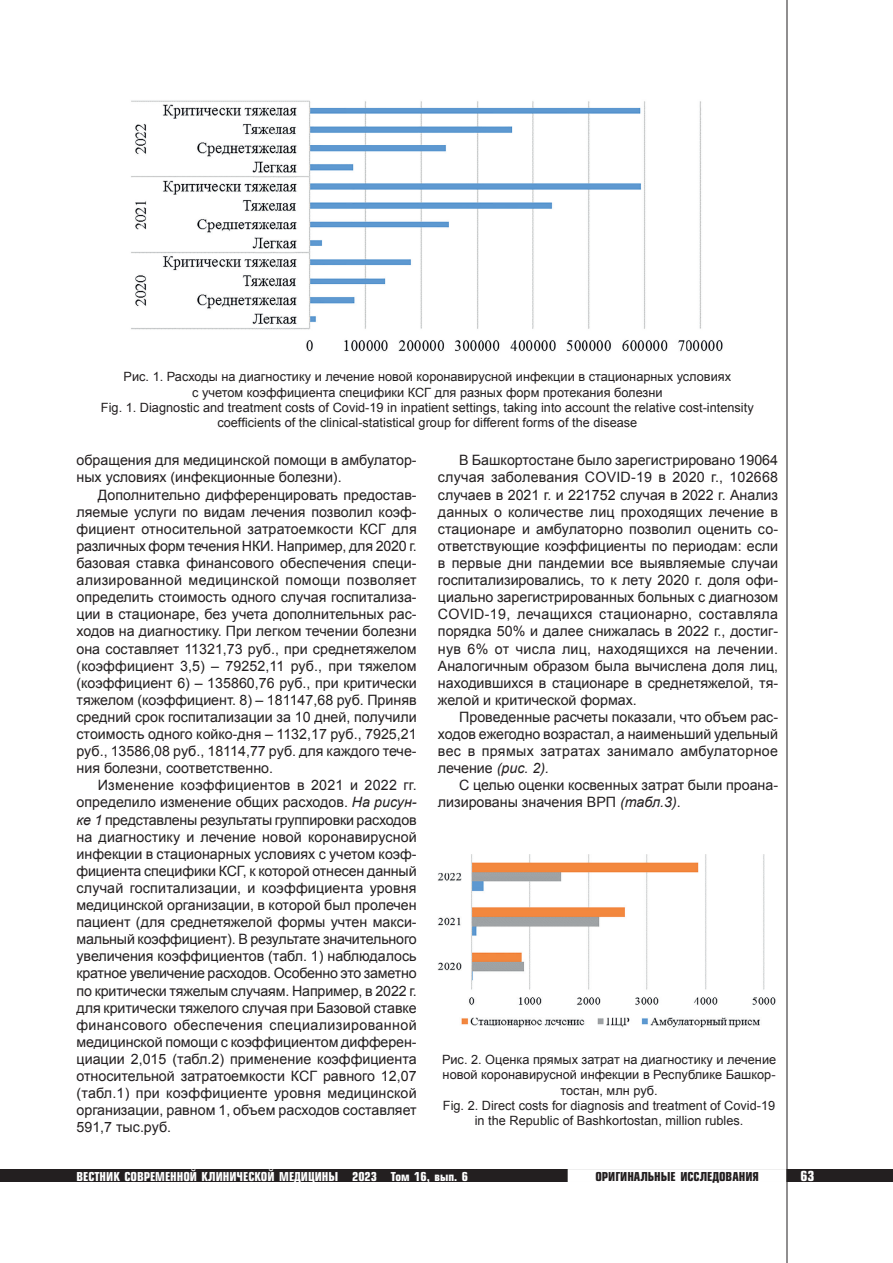
<style>
.page{position:relative;width:893px;height:1263px;background:#fff}
.page>*{position:absolute;margin:0;border:0;box-sizing:border-box;transform-origin:0 0}
.t1{font:14.25px/17.1px "Arial";color:#231f20;text-align:justify}
.t2{font:700 13.5px "Europe Cond";color:#fff}
.t3{font:12.75px/15.3px "Arial";color:#231f20;text-align:center}
.t4{font:700 12px "Europe Cond";color:#fff}
.t5{font:700 12px "Europe Cond";color:#231f20}
.s1{font-style:italic}
</style>
<div class="page">
<div style="left:0;top:1169px;width:893px;height:13px;background:#231f20"></div>
<div style="left:568px;top:1169px;width:218px;height:13px;background:#fff;border:2px solid #fff"></div>
<hr style="left:787px;top:0;width:1px;height:1263px;background:#231f20">
<img style="left:131px;top:100px;width:592px;height:252px">
<img style="left:438px;top:855px;width:338px;height:173px">
<p class="t3" style="left:101px;top:369px;width:654px">Рис. 1. Расходы на диагностику и лечение новой коронавирусной инфекции в стационарных условиях<br>с учетом коэффициента специфики КСГ для разных форм протекания болезни<br>Fig. 1. Diagnostic and treatment costs of Covid-19 in inpatient settings, taking into account the relative cost-intensity coefficients of the clinical-statistical group for different forms of the disease</p>
<p class="t1" style="left:77px;top:452px;width:342px">обращения для медицинской помощи в амбулатор&shy;ных условиях (инфекционные болезни).</p>
<p class="t1" style="left:77px;top:486px;width:342px;text-indent:21px">Дополнительно дифференцировать предостав&shy;ляемые услуги по видам лечения позволил коэф&shy;фициент относительной затратоемкости КСГ для различных форм течения НКИ. Например, для 2020 г. базовая ставка финансового обеспечения специ&shy;ализированной медицинской помощи позволяет определить стоимость одного случая госпитализа&shy;ции в стационаре, без учета дополнительных рас&shy;ходов на диагностику. При легком течении болезни она составляет 11321,73 руб., при среднетяжелом (коэффициент 3,5) – 79252,11 руб., при тяжелом (коэффициент 6) – 135860,76 руб., при критически тяжелом (коэффициент. 8) – 181147,68 руб. Приняв средний срок госпитализации за 10 дней, получили стоимость одного койко-дня – 1132,17 руб., 7925,21 руб., 13586,08 руб., 18114,77 руб. для каждого тече&shy;ния болезни, соответственно.</p>
<p class="t1" style="left:77px;top:777px;width:342px;text-indent:21px">Изменение коэффициентов в 2021 и 2022 гг. определило изменение общих расходов. <span class="s1">На рисун&shy;ке 1</span> представлены результаты группировки расходов на диагностику и лечение новой коронавирусной инфекции в стационарных условиях с учетом коэф&shy;фициента специфики КСГ, к которой отнесен данный случай госпитализации, и коэффициента уровня медицинской организации, в которой был пролечен пациент (для среднетяжелой формы учтен макси&shy;мальный коэффициент). В результате значительного увеличения коэффициентов (табл. 1) наблюдалось кратное увеличение расходов. Особенно это заметно по критически тяжелым случаям. Например, в 2022 г. для критически тяжелого случая при Базовой ставке финансового обеспечения специализированной медицинской помощи с коэффициентом дифферен&shy;циации 2,015 (табл.2) применение коэффициента относительной затратоемкости КСГ равного 12,07 (табл.1) при коэффициенте уровня медицинской организации, равном 1, объем расходов составляет 591,7 тыс.руб.</p>
<p class="t1" style="left:438px;top:452px;width:342px;text-indent:21px">В Башкортостане было зарегистрировано 19064 случая заболевания COVID-19 в 2020 г., 102668 случаев в 2021 г. и 221752 случая в 2022 г. Анализ данных о количестве лиц проходящих лечение в стационаре и амбулаторно позволил оценить со&shy;ответствующие коэффициенты по периодам: если в первые дни пандемии все выявляемые случаи госпитализировались, то к лету 2020 г. доля офи&shy;циально зарегистрированных больных с диагнозом COVID-19, лечащихся стационарно, составляла порядка 50% и далее снижалась в 2022 г., достиг&shy;нув 6% от числа лиц, находящихся на лечении.<br>Аналогичным образом была вычислена доля лиц, находившихся в стационаре в среднетяжелой, тя&shy;желой и критической формах.</p>
<p class="t1" style="left:438px;top:708px;width:342px;text-indent:21px">Проведенные расчеты показали, что объем рас&shy;ходов ежегодно возрастал, а наименьший удельный вес в прямых затратах занимало амбулаторное лечение <span class="s1">(рис. 2).</span></p>
<p class="t1" style="left:438px;top:777px;width:342px;text-indent:21px">С целью оценки косвенных затрат были проана&shy;лизированы значения ВРП <span class="s1">(табл.3)</span>.</p>
<p class="t3" style="left:442px;top:1052px;width:336px">Рис. 2. Оценка прямых затрат на диагностику и лечение новой коронавирусной инфекции в Республике Башкор&shy;тостан, млн руб.<br>Fig. 2. Direct costs for diagnosis and treatment of Covid-19 in the Republic of Bashkortostan, million rubles.</p>
<p class="t4" style="left:77px;top:1168px;width:393px">ВЕСТНИК СОВРЕМЕННОЙ КЛИНИЧЕСКОЙ МЕДИЦИНЫ 2023 Том 16, вып. 6</p>
<p class="t5" style="left:595px;top:1168px;width:165px">ОРИГИНАЛЬНЫЕ ИССЛЕДОВАНИЯ</p>
<p class="t2" style="left:801px;top:1167px;width:15px">63</p>
</div>
